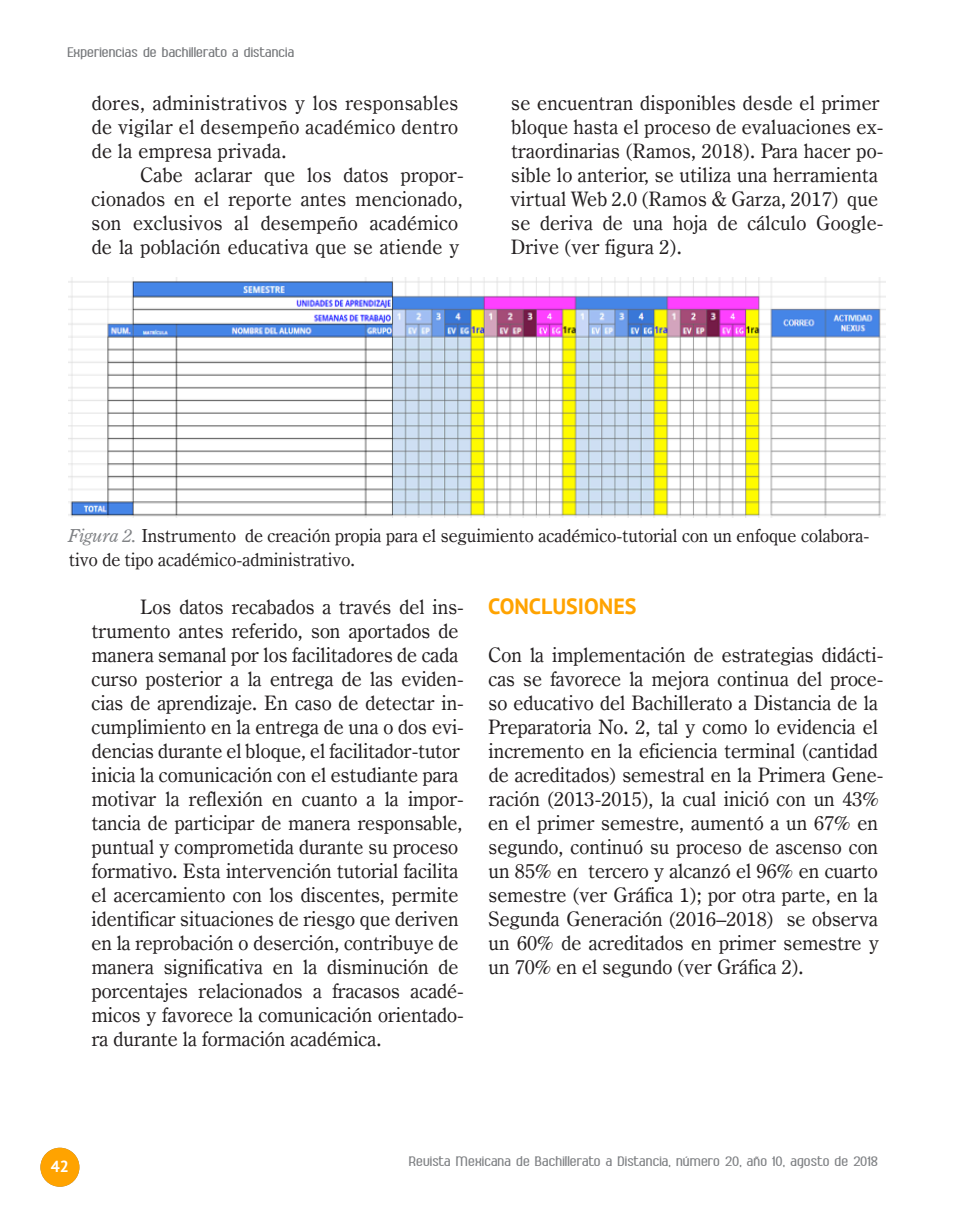
<style>
.page{position:relative;width:964px;height:1224px;background:#fff}
.page>*{position:absolute;margin:0;border:0;box-sizing:border-box;transform-origin:0 0}
.SUBTITULO_1{font:700 22px "PT Sans";color:#ffa300}
.LISTADO{font:20px/24px "Century Oldstyle BT";color:#231f20}
.TEXTO1{font:20px/24px "Century Oldstyle BT";color:#231f20}
.FIGURA_TIT{font:18px/24px "Century Oldstyle BT";color:#231f20}
.t1{font:700 16px "Ambrosia";color:#808285}
.t2{font:700 16px "Ambrosia";color:#76787b}
.t3{font:700 16px "PT Sans";color:#fff}
.s1{font-style:italic;color:#808285}
</style>
<div class="page">
<div style="left:40px;top:1148px;width:39px;height:39px;background:#ffa300;border-radius:50%"></div>
<img style="left:68px;top:278px;width:817px;height:240px">
<p class="t2" style="left:68px;top:45px;width:228px">Experiencias de bachillerato a distancia</p>
<p class="LISTADO" style="left:92px;top:91px;width:368px;text-align:justify">dores, administrativos y los responsables de vigilar el desempeño académico dentro de la empresa privada.</p>
<p class="LISTADO" style="left:92px;top:163px;width:374px;text-indent:49px">Cabe aclarar que los datos propor&shy;cionados en el reporte antes mencionado, son exclusivos al desempeño académico de la población educativa que se atiende y</p>
<p class="LISTADO" style="left:510px;top:91px;width:375px">se encuentran disponibles desde el primer bloque hasta el proceso de evaluaciones ex&shy;traordinarias (Ramos, 2018). Para hacer po&shy;sible lo anterior, se utiliza una herramienta virtual Web 2.0 (Ramos &amp; Garza, 2017) que se deriva de una hoja de cálculo Google-Drive (ver figura 2).</p>
<p class="FIGURA_TIT" style="left:69px;top:523px;width:802px"><span class="s1">Figura 2.</span> Instrumento de creación propia para el seguimiento académico-tutorial con un enfoque colabora&shy;tivo de tipo académico-administrativo.</p>
<p class="LISTADO" style="left:91px;top:595px;width:374px;text-indent:49px">Los datos recabados a través del ins&shy;trumento antes referido, son aportados de manera semanal por los facilitadores de cada curso posterior a la entrega de las eviden&shy;cias de aprendizaje. En caso de detectar in&shy;cumplimiento en la entrega de una o dos evi&shy;dencias durante el bloque, el facilitador-tutor inicia la comunicación con el estudiante para motivar la reflexión en cuanto a la impor&shy;tancia de participar de manera responsable, puntual y comprometida durante su proceso formativo. Esta intervención tutorial facilita el acercamiento con los discentes, permite identificar situaciones de riesgo que deriven en la reprobación o deserción, contribuye de manera significativa en la disminución de porcentajes relacionados a fracasos acadé&shy;micos y favorece la comunicación orientado&shy;ra durante la formación académica.</p>
<p class="SUBTITULO_1" style="left:488px;top:592px;width:150px">CONCLUSIONES</p>
<p class="TEXTO1" style="left:488px;top:643px;width:397px">Con la implementación de estrategias didácti&shy;cas se favorece la mejora continua del proce&shy;so educativo del Bachillerato a Distancia de la Preparatoria No. 2, tal y como lo evidencia el incremento en la eficiencia terminal (cantidad de acreditados) semestral en la Primera Gene&shy;ración (2013-2015), la cual inició con un 43% en el primer semestre, aumentó a un 67% en segundo, continuó su proceso de ascenso con un 85% en tercero y alcanzó el 96% en cuarto semestre (ver Gráfica 1); por otra parte, en la Segunda Generación (2016–2018) se observa un 60% de acreditados en primer semestre y un 70% en el segundo (ver Gráfica 2).</p>
<p class="t3" style="left:51px;top:1155px;width:20px">42</p>
<p class="t1" style="left:410px;top:1154px;width:471px">Revista Mexicana de Bachillerato a Distancia, número 20, año 10, agosto de 2018</p>
</div>
